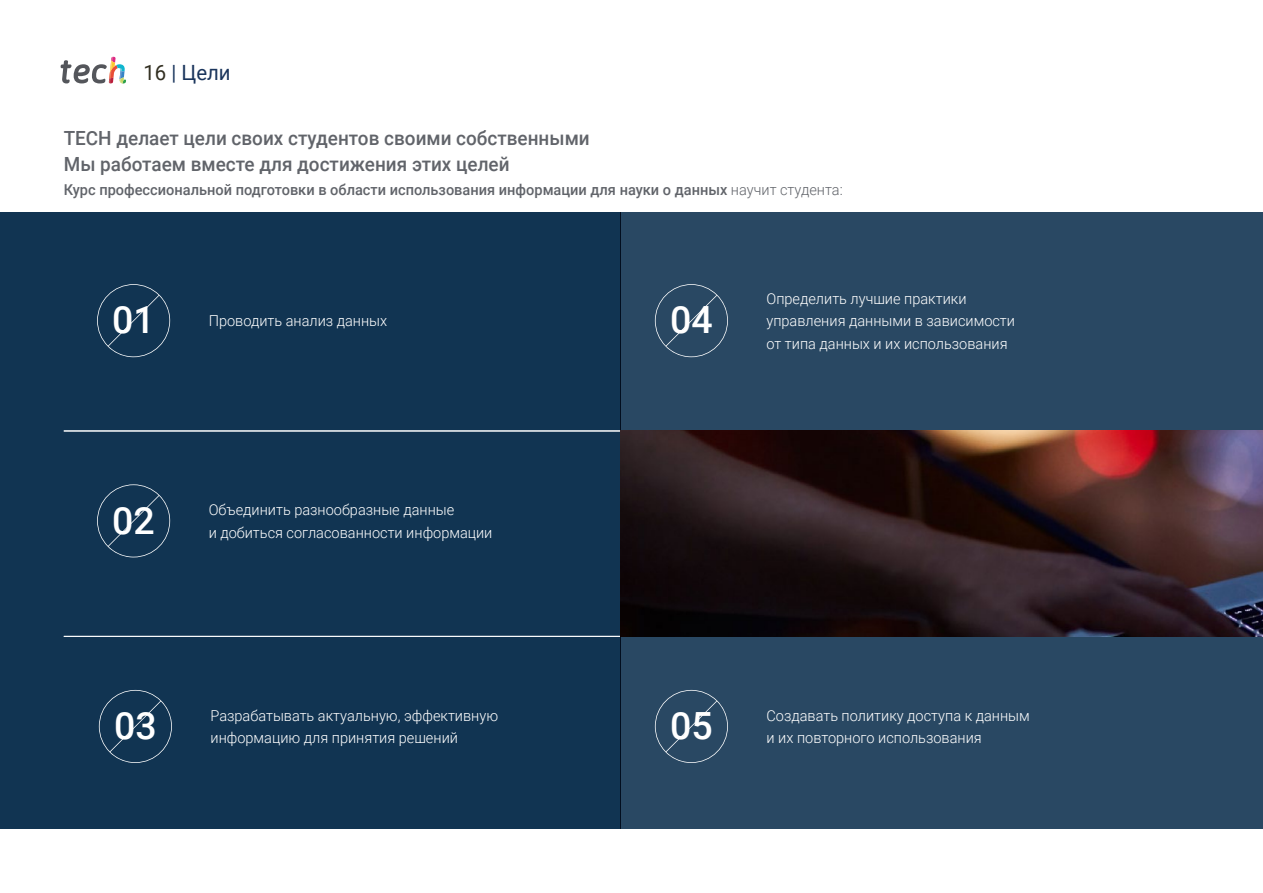
<style>
.page{position:relative;width:1263px;height:893px;background:#fff}
.page>*{position:absolute;margin:0;border:0;box-sizing:border-box;transform-origin:0 0}
.t1{font:500 37.5px "Roboto";color:#fff}
.t2{font:21px "Roboto";color:#1a355c}
.t3{font:500 19.5px/25.5px "Roboto";color:#61646a}
.t4{font:300 15px/22.5px "Roboto";color:#fff}
.t5{font:500 15px "Roboto";color:#61646a}
.s1{color:#312e20}
.s2{font-weight:300}
</style>
<div class="page">
<svg style="left:61px;top:57px;width:65px;height:27px"></svg>
<div style="left:0;top:213px;width:621px;height:616px;background:#113452"></div>
<div style="left:621px;top:213px;width:642px;height:616px;background:#294863"></div>
<hr style="left:64px;top:431px;width:1199px;height:1px;background:#fff">
<hr style="left:64px;top:636px;width:1199px;height:1px;background:#fff">
<svg style="left:97px;top:284px;width:73px;height:73px"></svg>
<svg style="left:97px;top:484px;width:73px;height:73px"></svg>
<svg style="left:655px;top:690px;width:73px;height:73px"></svg>
<svg style="left:99px;top:690px;width:73px;height:73px"></svg>
<svg style="left:655px;top:284px;width:73px;height:73px"></svg>
<img style="left:621px;top:431px;width:642px;height:206px">
<h2 class="t2" style="left:144px;top:57px;width:89px"><span class="s1">16</span> | Цели</h2>
<h3 class="t3" style="left:64px;top:125px;width:527px">TECH делает цели своих студентов своими собственными<br>Мы работаем вместе для достижения этих целей</h3>
<p class="t5" style="left:64px;top:179px;width:780px">Курс профессиональной подготовки в области использования информации для науки о данных <span class="s2">научит студента:</span></p>
<h1 class="t1" style="left:112px;top:294px;width:44px">01</h1>
<p class="t4" style="left:209px;top:309px;width:180px">Проводить анализ данных</p>
<h1 class="t1" style="left:112px;top:494px;width:44px">02</h1>
<p class="t4" style="left:209px;top:498px;width:285px">Объединить разнообразные данные<br>и добиться согласованности информации</p>
<h1 class="t1" style="left:114px;top:699px;width:44px">03</h1>
<p class="t4" style="left:210px;top:704px;width:289px">Разрабатывать актуальную, эффективную информацию для принятия решений</p>
<h1 class="t1" style="left:670px;top:294px;width:44px">04</h1>
<p class="t4" style="left:766px;top:287px;width:250px">Определить лучшие практики управления данными в зависимости от типа данных и их использования</p>
<h1 class="t1" style="left:670px;top:699px;width:44px">05</h1>
<p class="t4" style="left:766px;top:704px;width:265px">Создавать политику доступа к данным и их повторного использования</p>
</div>
